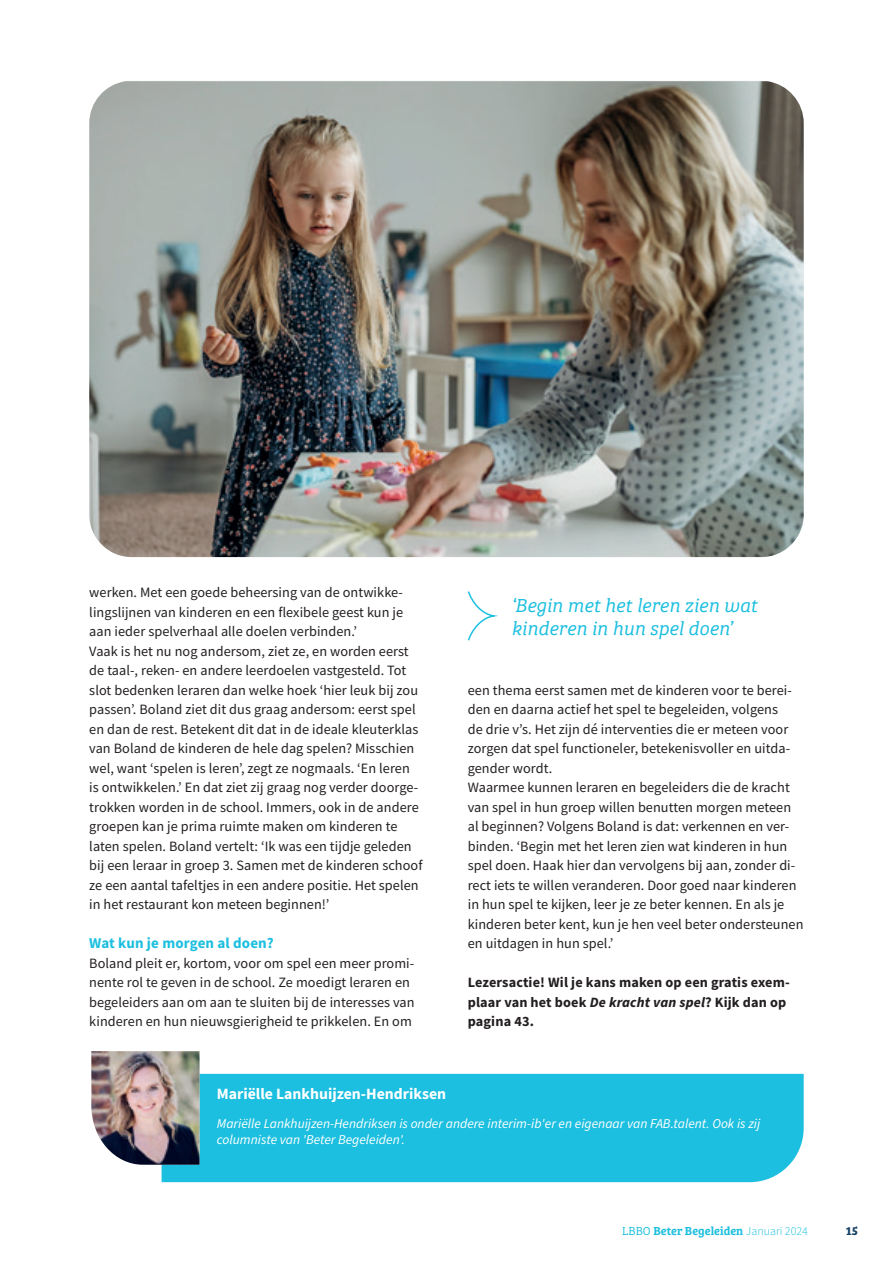
<style>
.page{position:relative;width:893px;height:1263px;background:#fff}
.page>*{position:absolute;margin:0;border:0;box-sizing:border-box;transform-origin:0 0}
.t1{font:italic 19.5px/23.4px "Bree Serif Lt";color:#1cbfdf}
.t2{font:700 15.75px "Source Sans Pro";color:#fff}
.t3{font:700 15px "Source Sans Pro";letter-spacing:.01em;color:#1cbfdf}
.t4{font:14.25px/19.5px "Source Sans Pro";letter-spacing:.005em;color:#231f20}
.t5{font:700 14.25px/19.5px "Source Sans Pro";letter-spacing:.01em;color:#231f20}
.t6{font:italic 13.5px/16.2px "Source Sans Pro";color:#fff}
.t7{font:12px "Bree Serif Sb";color:#1cbfdf}
.t8{font:700 12px "Bree Serif";color:#164165}
.s1{font-style:italic}
.s2{font-family:"Bree Serif Lt"}
.s3{font-family:"Source Sans Pro";font-weight:300}
</style>
<div class="page">
<div style="left:162px;top:1074px;width:642px;height:108px;background:#1cbfdf"></div>
<img style="left:91px;top:1051px;width:108px;height:114px">
<img style="left:89px;top:81px;width:715px;height:476px">
<svg style="left:467px;top:591px;width:31px;height:50px"></svg>
<p class="t4" style="left:89px;top:582px;width:335px">werken. Met een goede beheersing van de ontwikke&shy;lingslijnen van kinderen en een flexibele geest kun je aan ieder spelverhaal alle doelen verbinden.’<br>Vaak is het nu nog andersom, ziet ze, en worden eerst de taal-, reken- en andere leerdoelen vastgesteld. Tot slot bedenken leraren dan welke hoek ‘hier leuk bij zou passen’. Boland ziet dit dus graag andersom: eerst spel en dan de rest. Betekent dit dat in de ideale kleuterklas van Boland de kinderen de hele dag spelen? Misschien wel, want ‘spelen is leren’, zegt ze nogmaals. ‘En leren is ontwikkelen.’ En dat ziet zij graag nog verder doorge&shy;trokken worden in de school. Immers, ook in de andere groepen kan je prima ruimte maken om kinderen te laten spelen. Boland vertelt: ‘Ik was een tijdje geleden bij een leraar in groep 3. Samen met de kinderen schoof ze een aantal tafeltjes in een andere positie. Het spelen in het restaurant kon meteen beginnen!’</p>
<p class="t3" style="left:89px;top:933px;width:186px">Wat kun je morgen al doen?</p>
<p class="t4" style="left:89px;top:953px;width:327px">Boland pleit er, kortom, voor om spel een meer promi&shy;nente rol te geven in de school. Ze moedigt leraren en begeleiders aan om aan te sluiten bij de interesses van kinderen en hun nieuwsgierigheid te prikkelen. En om</p>
<h1 class="t1" style="left:511px;top:592px;width:248px">‘Begin met het leren zien wat kinderen in hun spel doen’</h1>
<p class="t4" style="left:468px;top:680px;width:337px">een thema eerst samen met de kinderen voor te berei&shy;den en daarna actief het spel te begeleiden, volgens<br>de drie v’s. Het zijn dé interventies die er meteen voor zorgen dat spel functioneler, betekenisvoller en uitda&shy;gender wordt.<br>Waarmee kunnen leraren en begeleiders die de kracht van spel in hun groep willen benutten morgen meteen al beginnen? Volgens Boland is dat: verkennen en ver&shy;binden. ‘Begin met het leren zien wat kinderen in hun spel doen. Haak hier dan vervolgens bij aan, zonder di&shy;rect iets te willen veranderen. Door goed naar kinderen in hun spel te kijken, leer je ze beter kennen. En als je kinderen beter kent, kun je hen veel beter ondersteunen en uitdagen in hun spel.’</p>
<p class="t5" style="left:468px;top:972px;width:324px">Lezersactie! Wil je kans maken op een gratis exem&shy;plaar van het boek <span class="s1">De kracht van spel</span>? Kijk dan op pagina 43.</p>
<p class="t2" style="left:217px;top:1083px;width:231px">Mariëlle Lankhuijzen-Hendriksen</p>
<p class="t6" style="left:217px;top:1116px;width:545px">Mariëlle Lankhuijzen-Hendriksen is onder andere interim-ib'er en eigenaar van FAB.talent. Ook is zij columniste van 'Beter Begeleiden'.</p>
<p class="t7" style="left:622px;top:1221px;width:187px"><span class="s2">LBBO</span> Beter Begeleiden <span class="s3">Januari 2024</span></p>
<p class="t8" style="left:846px;top:1221px;width:14px">15</p>
</div>
